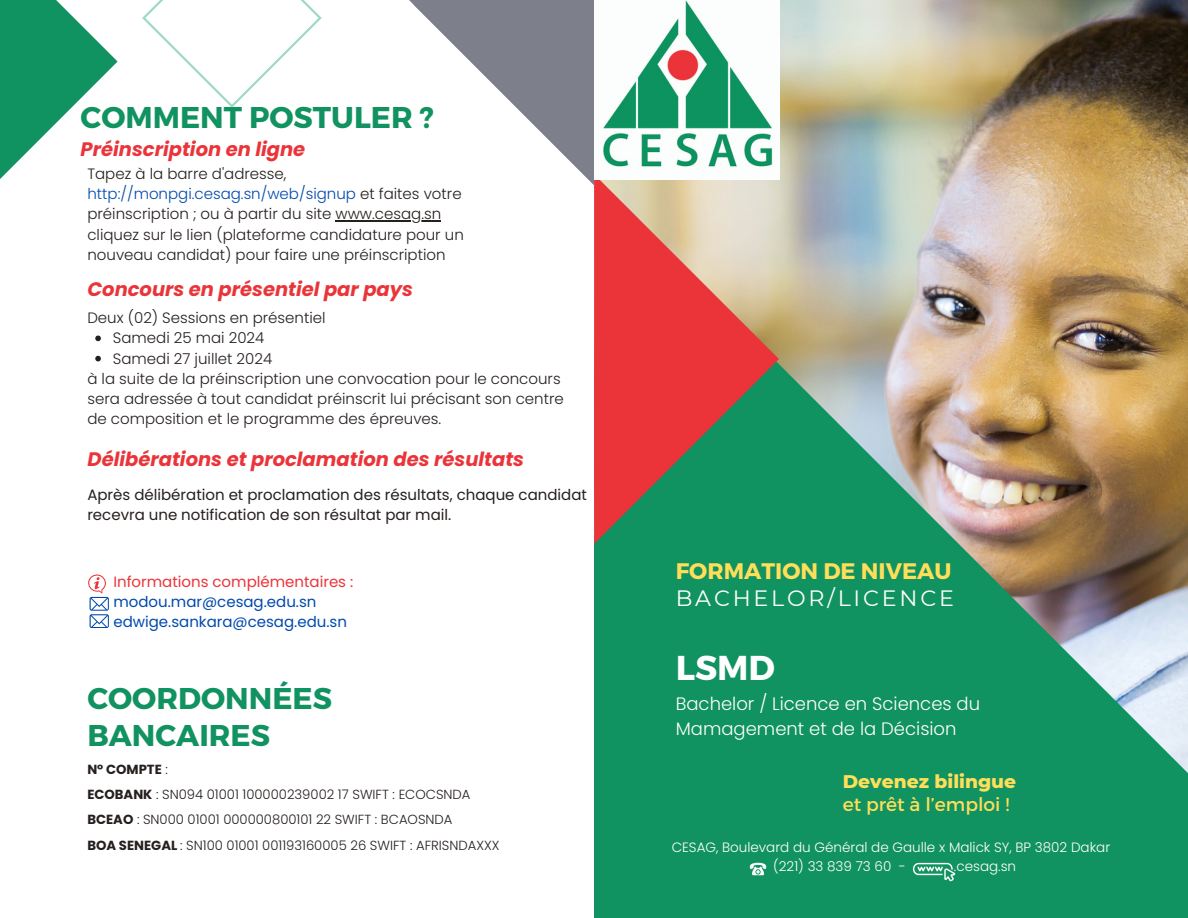
<style>
.page{position:relative;width:1188px;height:918px;background:#fff}
.page>*{position:absolute;margin:0;border:0;box-sizing:border-box;transform-origin:0 0}
.t1{font:700 34.5px "Montserrat";color:#fff}
.t2{font:700 30px/37.2px "Montserrat";color:#119261}
.t3{font:700 22.5px "Montserrat";color:#ffde59}
.t4{font:22.2px "Montserrat";letter-spacing:.125em;color:#fff}
.t5{font:italic 700 19.5px "Poppins";color:#ea3439}
.t6{font:18.75px "Montserrat";color:#ffde59}
.t7{font:800 18.75px "Montserrat";color:#ffde59}
.t8{font:300 18px/24.8px "Poppins";color:#fff}
.t9{font:300 15px/20.2px "Poppins";color:#251f1d}
.t10{font:15px/20.2px "Poppins";color:#251f1d}
.t11{font:15px/20.2px "Poppins";color:#004aad}
.t12{font:300 13.5px "Poppins";color:#fff}
.t13{font:300 13.2px "Poppins";color:#251f1d}
.t14{font:700 13.2px "Poppins";color:#251f1d}
.s1{color:#004aad}
.s2{color:#ea3439}
.s3{font-weight:300}
.s4{font-weight:700}
</style>
<div class="page">
<svg style="left:409px;top:0;width:185px;height:185px"></svg>
<img style="left:779px;top:0;width:409px;height:359px">
<svg style="left:594px;top:359px;width:594px;height:559px;background:#40956b"></svg>
<svg style="left:594px;top:180px;width:185px;height:364px;background:#b07160"></svg>
<img style="left:603px;top:0;width:177px;height:179px">
<svg style="left:749px;top:863px;width:18px;height:12px"></svg>
<svg style="left:913px;top:863px;width:42px;height:19px"></svg>
<svg style="left:0;top:0;width:118px;height:179px;fill:#119261"></svg>
<svg style="left:142px;top:0;width:180px;height:108px"></svg>
<svg style="left:88px;top:574px;width:21px;height:54px"></svg>
<hr style="left:336px;top:220px;width:105px;height:2px;background:#251f1d">
<svg style="left:95px;top:336px;width:6px;height:5px"></svg>
<svg style="left:95px;top:356px;width:6px;height:5px"></svg>
<h1 class="t2" style="left:81px;top:97px;width:355px">COMMENT POSTULER ?</h1>
<h6 class="t9" style="left:87px;top:163px;width:376px">Tapez à la barre d'adresse, <span class="s1">http://monpgi.cesag.sn/web/signup</span> et faites votre préinscription ; ou à partir du site www.cesag.sn</h6>
<h5 class="t9" style="left:87px;top:224px;width:378px">cliquez sur le lien (plateforme candidature pour un nouveau candidat) pour faire une préinscription</h5>
<h6 class="t5" style="left:87px;top:275px;width:327px">Concours en présentiel par pays</h6>
<p class="t9" style="left:87px;top:308px;width:240px">Deux (02) Sessions en présentiel</p>
<p class="t9" style="left:113px;top:328px;width:153px">Samedi 25 mai 2024</p>
<p class="t9" style="left:113px;top:348px;width:161px">Samedi 27 juillet 2024</p>
<p class="t9" style="left:87px;top:369px;width:475px">à la suite de la préinscription une convocation pour le concours</p>
<h5 class="t9" style="left:87px;top:389px;width:478px">sera adressée à tout candidat préinscrit lui précisant son centre</h5>
<p class="t9" style="left:87px;top:409px;width:355px">de composition et le programme des épreuves.</p>
<p class="t5" style="left:88px;top:446px;width:438px">Délibérations et proclamation des résultats</p>
<p class="t10" style="left:87px;top:485px;width:501px">Après délibération et proclamation des résultats, chaque candidat recevra une notification de son résultat par mail.</p>
<h4 class="t5" style="left:81px;top:135px;width:226px">Préinscription en ligne</h4>
<h5 class="t11" style="left:113px;top:572px;width:241px"><span class="s2">Informations complémentaires : </span>modou.mar@cesag.edu.sn edwige.sankara@cesag.edu.sn</h5>
<p class="t2" style="left:87px;top:678px;width:246px">COORDONNÉES<br>BANCAIRES</p>
<p class="t14" style="left:87px;top:760px;width:82px">N° COMPTE <span class="s3">:</span></p>
<p class="t13" style="left:87px;top:785px;width:385px"><span class="s4">ECOBANK</span> : SN094 01001 100000239002 17 SWIFT : ECOCSNDA</p>
<p class="t13" style="left:87px;top:810px;width:367px"><span class="s4">BCEAO</span> : SN000 01001 000000800101 22 SWIFT : BCAOSNDA</p>
<h3 class="t13" style="left:87px;top:836px;width:414px"><span class="s4">BOA SENEGAL</span> : SN100 01001 001193160005 26 SWIFT : AFRISNDAXXX</h3>
<p class="t3" style="left:676px;top:557px;width:277px">FORMATION DE NIVEAU</p>
<p class="t4" style="left:676px;top:585px;width:280px">BACHELOR/LICENCE</p>
<p class="t1" style="left:676px;top:645px;width:101px">LSMD</p>
<h5 class="t8" style="left:676px;top:691px;width:306px">Bachelor / Licence en Sciences du<br>Mamagement et de la Décision</h5>
<p class="t7" style="left:843px;top:770px;width:175px">Devenez bilingue</p>
<p class="t6" style="left:843px;top:792px;width:168px">et prêt à l’emploi !</p>
<p class="t12" style="left:672px;top:837px;width:440px">CESAG, Boulevard du Général de Gaulle x Malick SY, BP 3802 Dakar</p>
<h2 class="t12" style="left:773px;top:857px;width:134px">(221) 33 839 73 60 -</h2>
<h2 class="t12" style="left:954px;top:857px;width:64px">.cesag.sn</h2>
</div>
